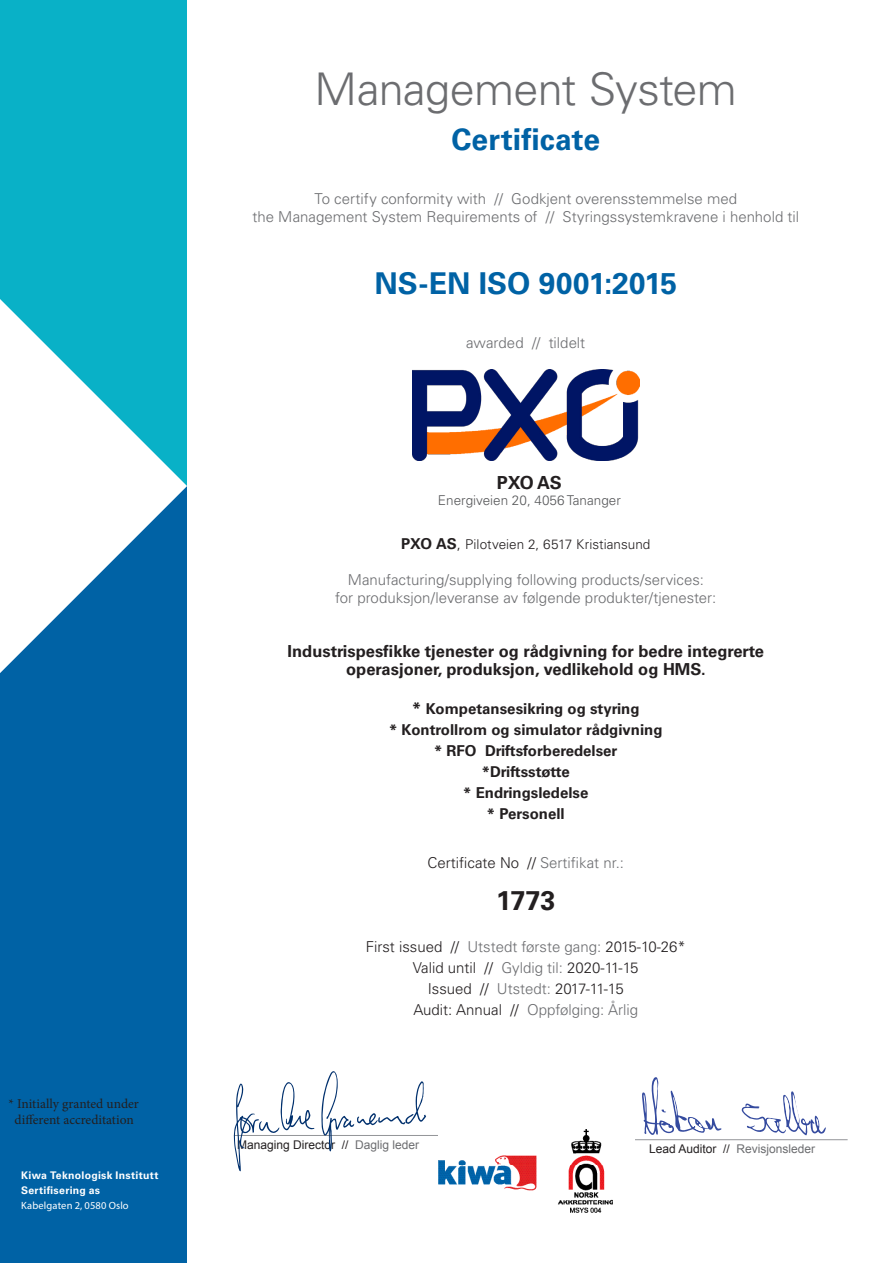
<style>
.page{position:relative;width:893px;height:1263px;background:#fff}
.page>*{position:absolute;margin:0;border:0;box-sizing:border-box;transform-origin:0 0}
.certificate_title{font:300 45px "Univers LT Std";letter-spacing:-.015em;color:#6c6d70}
.certificate{font:700 30px "Univers LT Std";letter-spacing:.005em;color:#0062a5}
.t1{font:700 27px "Univers LT Std";color:#231f20}
.t2{font:700 18px "Univers LT Std";color:#231f20}
.explanation_text{font:700 16.5px "Univers LT Std";color:#231f20}
.explanation_text-2{font:300 15px "Univers LT Std";color:#6c6d70}
.t3{font:300 15px "Univers LT Std";color:#231f20}
.explanation_text-3{font:700 15px "Univers LT Std";color:#231f20}
.t4{font:13.5px "Minion Pro";color:#231f20}
.explanation_text-4{font:300 13.5px "Univers LT Std";letter-spacing:.005em;color:#231f20}
.t5{font:300 13.5px "Univers LT Std";color:#57585a}
.t6{font:12px "Arial";color:#231f20}
.t7{font:12px "Arial";color:#6c6d70}
.t8{font:700 10.5px/15px "Univers LT Std";letter-spacing:.025em;color:#fff}
.t9{font:10.5px "Myriad Pro";letter-spacing:.015em;color:#fff}
.s1{font-weight:700;font-size:15px}
.s2{font-size:15px}
.s3{font-size:16.5px}
.s4{color:#6c6d70}
.s5{color:#231f20}
</style>
<div class="page">
<div style="left:0;top:486px;width:187px;height:777px;background:#0062a5"></div>
<div style="left:0;top:0;width:187px;height:486px;background:#09b1c7"></div>
<svg style="left:0;top:299px;width:187px;height:374px;fill:#fff"></svg>
<svg style="left:635px;top:1077px;width:195px;height:64px"></svg>
<hr style="left:234px;top:1135px;width:212px;height:1px;background:#939598">
<hr style="left:635px;top:1139px;width:213px;height:1px;background:#939598">
<img style="left:439px;top:1130px;width:174px;height:83px">
<img style="left:412px;top:370px;width:227px;height:90px">
<svg style="left:321px;top:1071px;width:105px;height:80px"></svg>
<svg style="left:234px;top:1082px;width:80px;height:89px"></svg>
<p class="t4" style="left:9px;top:1094px;width:132px">* Initially granted under</p>
<p class="t4" style="left:15px;top:1110px;width:121px">different accreditation</p>
<p class="t8" style="left:21px;top:1168px;width:139px">Kiwa Teknologisk Institutt<br>Sertifisering as</p>
<p class="t9" style="left:21px;top:1199px;width:109px">Kabelgaten 2, 0580 Oslo</p>
<p class="certificate_title" style="left:315px;top:62px;width:424px">Management System</p>
<p class="certificate" style="left:451px;top:122px;width:150px">Certificate</p>
<p class="explanation_text-2" style="left:314px;top:190px;width:424px">To certify conformity with // Godkjent overensstemmelse med</p>
<p class="explanation_text-2" style="left:252px;top:208px;width:548px">the Management System Requirements of // Styringssystemkravene i henhold til</p>
<p class="certificate" style="left:374px;top:266px;width:304px">NS-EN ISO 9001:2015</p>
<p class="explanation_text-2" style="left:466px;top:334px;width:120px">awarded // tildelt</p>
<p class="t2" style="left:497px;top:472px;width:66px">PXO AS</p>
<p class="t5" style="left:438px;top:492px;width:184px">Energiveien 20, 4056 Tananger</p>
<p class="explanation_text-4" style="left:401px;top:536px;width:251px"><span class="s1">PXO AS</span><span class="s2">,</span> Pilotveien 2, 6517 Kristiansund</p>
<p class="explanation_text-2" style="left:348px;top:571px;width:358px">Manufacturing/supplying following products/services:</p>
<p class="explanation_text-2" style="left:335px;top:589px;width:383px">for produksjon/leveranse av følgende produkter/tjenester:</p>
<p class="explanation_text" style="left:288px;top:641px;width:478px">Industrispesfikke tjenester og rådgivning for bedre integrerte</p>
<p class="explanation_text" style="left:346px;top:659px;width:361px">operasjoner, produksjon, vedlikehold og HMS.</p>
<p class="explanation_text-3" style="left:412px;top:700px;width:229px"><span class="s3">*</span> Kompetansesikring og styring</p>
<p class="explanation_text-3" style="left:389px;top:721px;width:275px">* Kontrollrom og simulator rådgivning</p>
<p class="explanation_text-3" style="left:434px;top:742px;width:185px">* RFO Driftsforberedelser</p>
<p class="explanation_text-3" style="left:482px;top:763px;width:90px">*Driftsstøtte</p>
<p class="explanation_text-3" style="left:463px;top:784px;width:127px">* Endringsledelse</p>
<p class="explanation_text-3" style="left:487px;top:805px;width:79px">* Personell</p>
<p class="t3" style="left:428px;top:853px;width:198px">Certificate No // <span class="s4">Sertifikat nr.:</span></p>
<p class="t1" style="left:496px;top:884px;width:61px">1773</p>
<p class="t3" style="left:366px;top:937px;width:322px">First issued // <span class="s4">Utstedt første gang:</span> 2015-10-26*</p>
<p class="t3" style="left:413px;top:958px;width:227px">Valid until // <span class="s4">Gyldig til:</span> 2020-11-15</p>
<p class="t3" style="left:428px;top:979px;width:198px">Issued // <span class="s4">Utstedt:</span> 2017-11-15</p>
<p class="explanation_text-2" style="left:414px;top:1000px;width:226px"><span class="s5">Audit: Annual //</span> Oppfølging: Årlig</p>
<p class="t6" style="left:237px;top:1136px;width:184px">Managing Director // <span class="s4">Daglig leder</span></p>
<p class="t7" style="left:649px;top:1140px;width:168px"><span class="s5">Lead Auditor //</span> Revisjonsleder</p>
</div>
